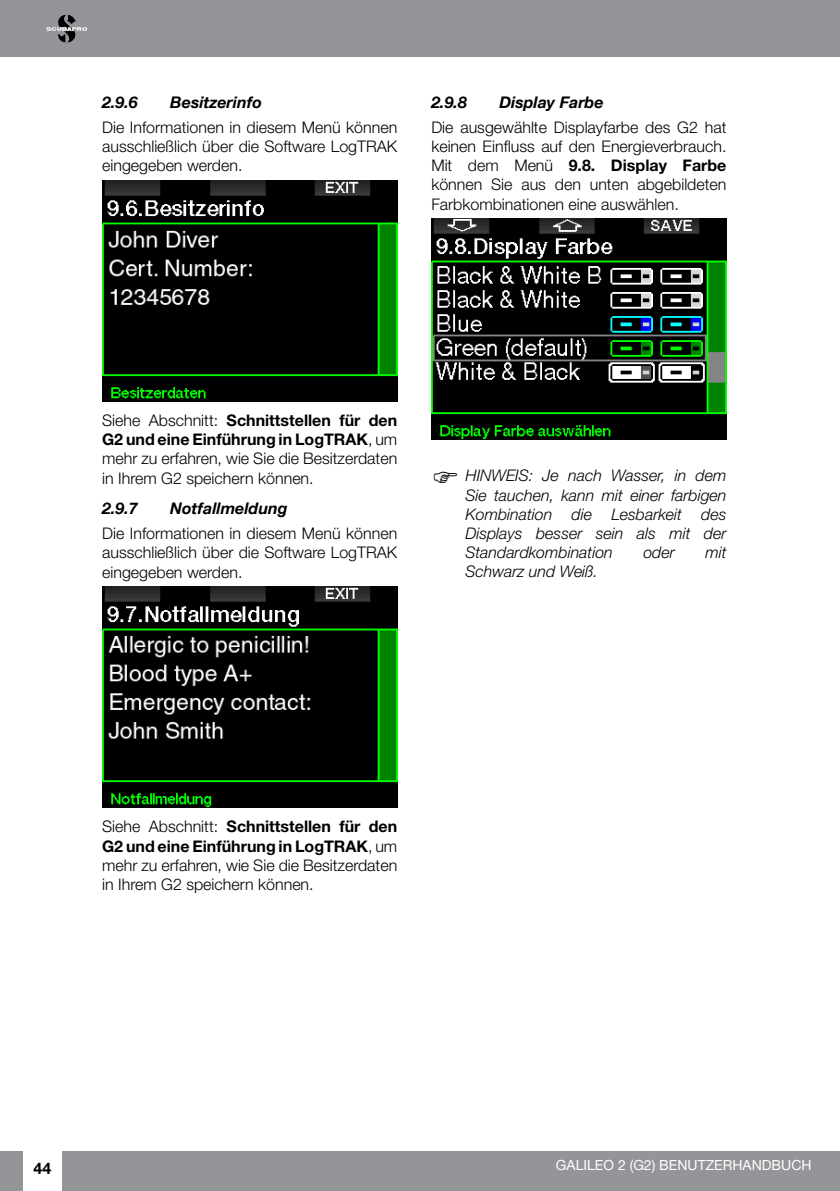
<style>
.page{position:relative;width:840px;height:1191px;background:#fff}
.page>*{position:absolute;margin:0;border:0;box-sizing:border-box;transform-origin:0 0}
.t1{font:300 16px/19.2px "Helvetica Neue LT Std";color:#000;text-align:justify}
.t2{font:italic 300 16px/19.2px "Helvetica Neue LT Std";color:#000;text-align:justify}
.t3{font:italic 700 16px "Helvetica Neue LT Com";color:#000}
.t4{font:700 16px "Helvetica Neue LT Std";color:#000}
.t5{font:14px "Helvetica Neue LT Std";color:#fff}
.s1{font-weight:700}
</style>
<div class="page">
<hr style="left:839px;top:0;width:1px;height:57px;background:#939598">
<div style="left:62px;top:1151px;width:777px;height:40px;background:#939598"></div>
<hr style="left:839px;top:1151px;width:1px;height:40px;background:#939598">
<div style="left:0;top:1151px;width:23px;height:40px;background:#939598"></div>
<div style="left:0;top:0;width:839px;height:57px;background:#939598"></div>
<svg style="left:46px;top:15px;width:41px;height:27px"></svg>
<img style="left:102px;top:180px;width:295px;height:221px">
<img style="left:102px;top:586px;width:295px;height:221px">
<img style="left:431px;top:218px;width:295px;height:221px">
<p class="t3" style="left:102px;top:92px;width:37px">2.9.6</p>
<p class="t3" style="left:170px;top:92px;width:93px">Besitzerinfo</p>
<p class="t1" style="left:102px;top:117px;width:296px">Die Informationen in diesem Menü können ausschließlich über die Software LogTRAK eingegeben werden.</p>
<p class="t3" style="left:431px;top:92px;width:37px">2.9.8</p>
<p class="t3" style="left:499px;top:92px;width:106px">Display Farbe</p>
<p class="t1" style="left:431px;top:117px;width:296px">Die ausgewählte Displayfarbe des G2 hat keinen Einfluss auf den Energieverbrauch.<br>Mit dem Menü <span class="s1">9.8. Display Farbe </span>können Sie aus den unten abgebildeten Farbkombinationen eine auswählen.</p>
<p class="t1" style="left:102px;top:410px;width:296px">Siehe Abschnitt: <span class="s1">Schnittstellen für den G2 und eine Einführung in LogTRAK</span>, um mehr zu erfahren, wie Sie die Besitzerdaten in Ihrem G2 speichern können.</p>
<p class="t3" style="left:102px;top:498px;width:37px">2.9.7</p>
<p class="t3" style="left:170px;top:498px;width:119px">Notfallmeldung</p>
<p class="t1" style="left:102px;top:523px;width:296px">Die Informationen in diesem Menü können ausschließlich über die Software LogTRAK eingegeben werden.</p>
<p class="t2" style="left:465px;top:466px;width:262px">HINWEIS: Je nach Wasser, in dem Sie tauchen, kann mit einer farbigen Kombination die Lesbarkeit des Displays besser sein als mit der Standardkombination</p>
<p class="t2" style="left:643px;top:542px;width:33px">oder</p>
<p class="t2" style="left:705px;top:542px;width:23px">mit</p>
<p class="t2" style="left:465px;top:562px;width:134px">Schwarz und Weiß.</p>
<p class="t1" style="left:102px;top:817px;width:296px">Siehe Abschnitt: <span class="s1">Schnittstellen für den G2 und eine Einführung in LogTRAK</span>, um mehr zu erfahren, wie Sie die Besitzerdaten in Ihrem G2 speichern können.</p>
<p class="t4" style="left:34px;top:1158px;width:19px">44</p>
<p class="t5" style="left:555px;top:1156px;width:257px">GALILEO 2 (G2) BENUTZERHANDBUCH</p>
</div>
